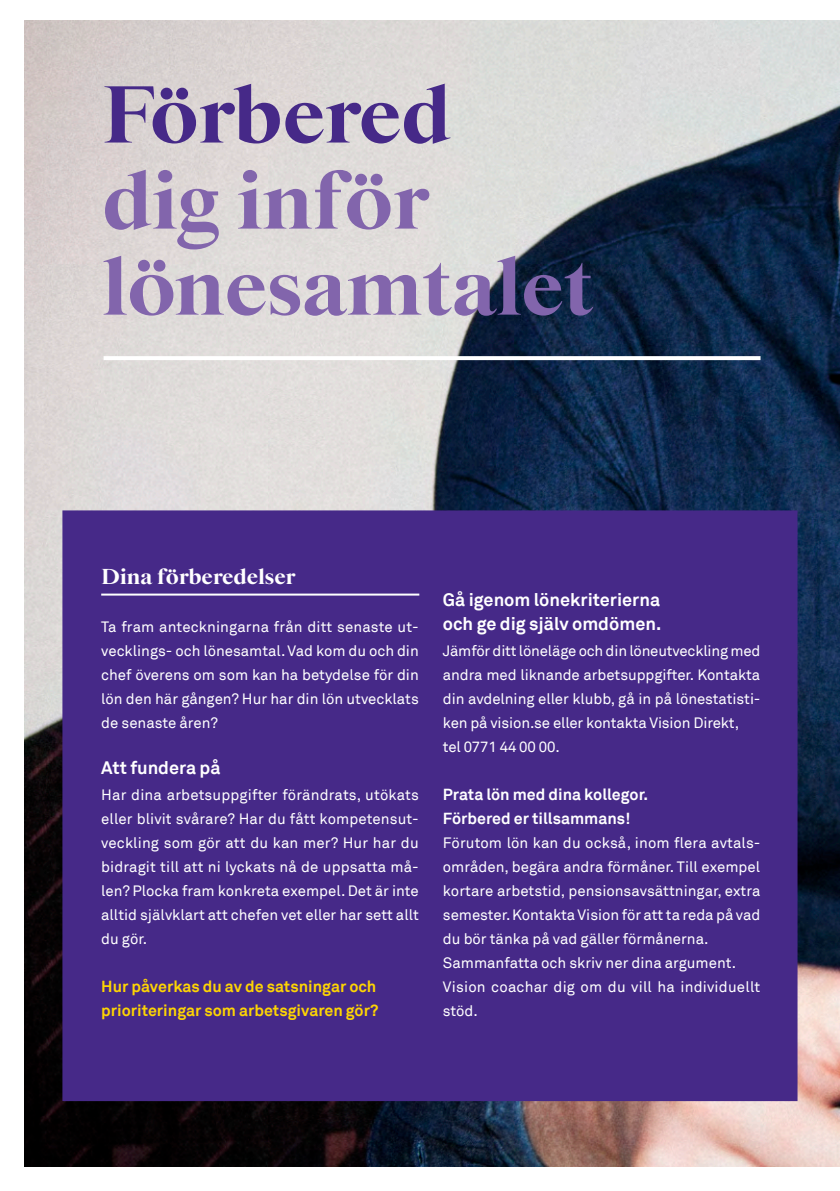
<style>
.page{position:relative;width:840px;height:1191px;background:#fff}
.page>*{position:absolute;margin:0;border:0;box-sizing:border-box;transform-origin:0 0}
.RUBS{font:800 82px "Starling";color:#8265ac}
.RUBS-2{font:800 82px "Starling";color:#462988}
.Akkurat{font:800 22px "Starling";color:#fff}
.Akkurat-2{font:700 18px/24px "Akkurat";color:#fff}
.Akkurat-3{font:700 16px "Akkurat";color:#fed503}
.Akkurat-4{font:700 16px "Akkurat";color:#fff}
.Akkurat-5{font:15px/24px "Akkurat";color:#fff;text-align:justify}
</style>
<div class="page">
<img style="left:25px;top:21px;width:814px;height:1145px">
<hr style="left:103px;top:356px;width:657px;height:4px;background:#fff">
<div style="left:62px;top:510px;width:735px;height:591px;background:#462988;border:2px solid #462988"></div>
<hr style="left:101px;top:593px;width:318px;height:2px;background:#fff">
<p class="RUBS-2" style="left:102px;top:66px;width:349px">Förbered</p>
<p class="RUBS" style="left:102px;top:152px;width:328px">dig inför</p>
<p class="RUBS" style="left:102px;top:238px;width:492px">lönesamtalet</p>
<p class="Akkurat" style="left:101px;top:563px;width:196px">Dina förberedelser</p>
<p class="Akkurat-5" style="left:101px;top:615px;width:319px">Ta fram anteckningarna från ditt senaste ut&shy;vecklings- och lönesamtal. Vad kom du och din chef överens om som kan ha betydelse för din lön den här gången? Hur har din lön utvecklats de senaste åren?</p>
<p class="Akkurat-2" style="left:101px;top:755px;width:121px">Att fundera på</p>
<p class="Akkurat-5" style="left:101px;top:783px;width:319px">Har dina arbetsuppgifter förändrats, utökats eller blivit svårare? Har du fått kompetensut&shy;veckling som gör att du kan mer? Hur har du bidragit till att ni lyckats nå de uppsatta må&shy;len? Plocka fram konkreta exempel. Det är inte alltid självklart att chefen vet eller har sett allt du gör.</p>
<p class="Akkurat-3" style="left:101px;top:976px;width:276px">Hur påverkas du av de satsningar och</p>
<p class="Akkurat-3" style="left:101px;top:1000px;width:278px">prioriteringar som arbetsgivaren gör?</p>
<p class="Akkurat-2" style="left:442px;top:587px;width:220px">Gå igenom lönekriterierna och ge dig själv omdömen.</p>
<p class="Akkurat-5" style="left:442px;top:639px;width:319px">Jämför ditt löneläge och din löneutveckling med andra med liknande arbetsuppgifter. Kontakta din avdelning eller klubb, gå in på lönestatisti&shy;ken på vision.se eller kontakta Vision Direkt,</p>
<p class="Akkurat-5" style="left:442px;top:735px;width:118px">tel 0771 44 00 00.</p>
<p class="Akkurat-4" style="left:442px;top:784px;width:207px">Prata lön med dina kollegor.</p>
<p class="Akkurat-4" style="left:442px;top:808px;width:189px">Förbered er tillsammans!</p>
<p class="Akkurat-5" style="left:442px;top:831px;width:319px">Förutom lön kan du också, inom flera avtals&shy;områden, begära andra förmåner. Till exempel kortare arbetstid, pensionsavsättningar, extra semester. Kontakta Vision för att ta reda på vad du bör tänka på vad gäller förmånerna.</p>
<p class="Akkurat-5" style="left:442px;top:951px;width:295px">Sammanfatta och skriv ner dina argument.</p>
<p class="Akkurat-5" style="left:442px;top:975px;width:319px">Vision coachar dig om du vill ha individuellt stöd.</p>
</div>
